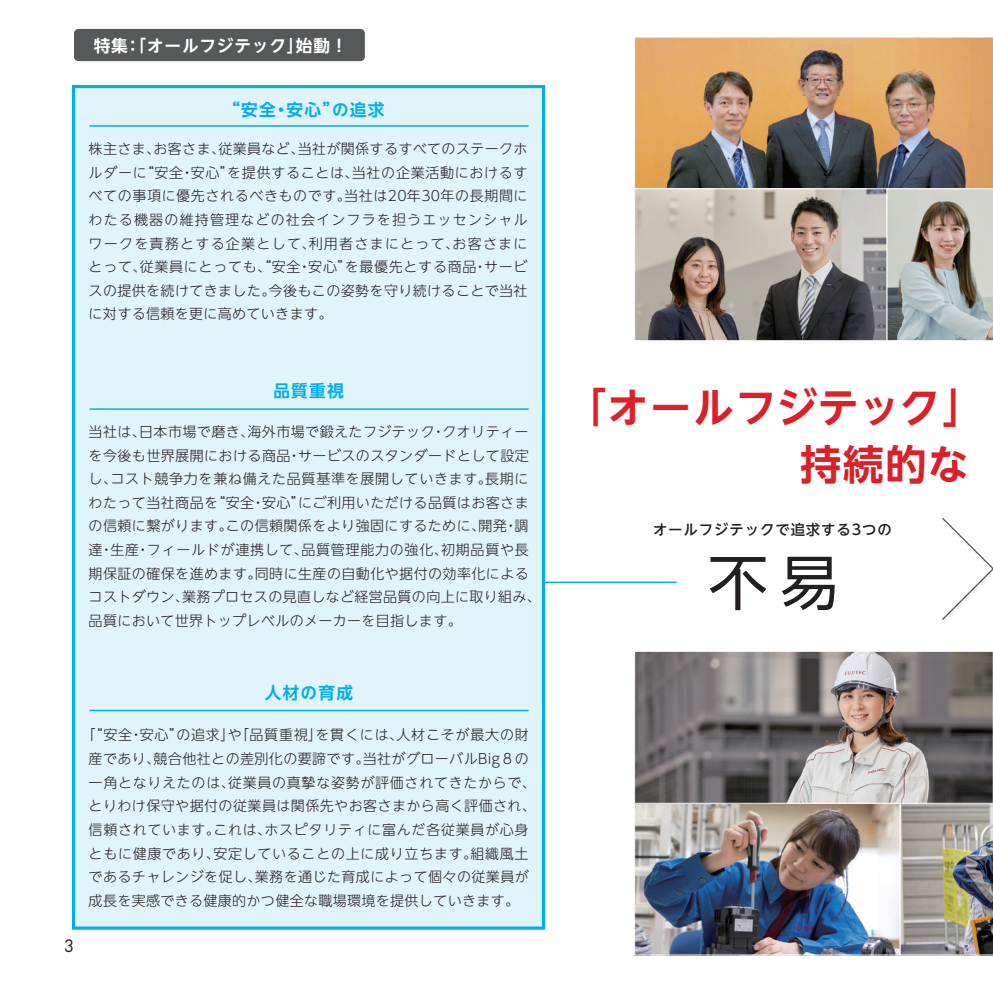
<style>
.page{position:relative;width:993px;height:993px;background:#fff}
.page>*{position:absolute;margin:0;border:0;box-sizing:border-box;transform-origin:0 0}
.t1{font:59.5px "UD Shin Go NT Pro";color:#231f20}
.t2{font:700 41.12px "UD Shin Go NT Pro De";color:#da2128}
.t3{font:700 41.12px "UD Shin Go NT Pro De";letter-spacing:.035em;color:#da2128}
.t4{font:700 16.62px "UD Shin Go NT Pro De";letter-spacing:.075em;color:#00aeef}
.t5{font:700 16.62px "UD Shin Go NT Pro De";letter-spacing:.05em;color:#fff}
.t6{font:16.62px "Futura Std";color:#231f20}
.t7{font:500 14.35px "UD Shin Go NT Pro";letter-spacing:.065em;color:#231f20}
.t8{font:300 14px/23.6px "UD Shin Go NT Pro";letter-spacing:.03em;color:#231f20}
</style>
<div class="page">
<div style="left:74px;top:29px;width:291px;height:32px;background:#57585a;border-radius:4px"></div>
<div style="left:73px;top:86px;width:470px;height:841px;background:#e1f4fc"></div>
<div style="left:72px;top:85px;width:473px;height:844px;border:3px solid #00aeef"></div>
<img style="left:636px;top:39px;width:250px;height:300px">
<svg style="left:942px;top:517px;width:50px;height:103px"></svg>
<hr style="left:89px;top:125px;width:439px;height:2px;background:#00aeef">
<hr style="left:89px;top:408px;width:439px;height:1px;background:#00aeef">
<hr style="left:89px;top:709px;width:439px;height:2px;background:#00aeef">
<hr style="left:543px;top:581px;width:133px;height:1px;background:#00aeef">
<img style="left:636px;top:652px;width:263px;height:301px">
<div style="left:634px;top:802px;width:266px;height:153px;border:1px solid #fff"></div>
<div style="left:634px;top:188px;width:252px;height:153px;border:1px solid #fff"></div>
<img style="left:899px;top:652px;width:94px;height:303px">
<div style="left:634px;top:650px;width:358px;height:153px;border:1px solid #fff"></div>
<img style="left:886px;top:37px;width:107px;height:304px">
<p class="t5" style="left:94px;top:32px;width:255px">特集：「オールフジテック」始動！</p>
<p class="t4" style="left:223px;top:96px;width:162px">“安全・安心”の追求</p>
<p class="t8" style="left:89px;top:136px;width:440px;text-align:justify">株主さま、お客さま、従業員など、当社が関係するすべてのステークホルダーに“安全・安心”を提供することは、当社の企業活動におけるすべての事項に優先されるべきものです。当社は20年30年の長期間にわたる機器の維持管理などの社会インフラを担うエッセンシャルワークを責務とする企業として、利用者さまにとって、お客さまにとって、従業員にとっても、“安全・安心”を最優先とする商品・サービスの提供を続けてきました。今後もこの姿勢を守り続けることで当社に対する信頼を更に高めていきます。</p>
<p class="t4" style="left:273px;top:377px;width:72px">品質重視</p>
<p class="t8" style="left:89px;top:419px;width:453px">当社は、日本市場で磨き、海外市場で鍛えたフジテック・クオリティーを今後も世界展開における商品・サービスのスタンダードとして設定し、コスト競争力を兼ね備えた品質基準を展開していきます。長期にわたって当社商品を“安全・安心”にご利用いただける品質はお客さまの信頼に繋がります。この信頼関係をより強固にするために、開発・調達・生産・フィールドが連携して、品質管理能力の強化、初期品質や長期保証の確保を進めます。同時に生産の自動化や据付の効率化によるコストダウン、業務プロセスの見直しなど経営品質の向上に取り組み、品質において世界トップレベルのメーカーを目指します。</p>
<p class="t6" style="left:64px;top:935px;width:12px">3</p>
<p class="t4" style="left:265px;top:679px;width:90px">人材の育成</p>
<p class="t8" style="left:89px;top:722px;width:448px;text-indent:-7px">「“安全・安心”の追求」や「品質重視」を貫くには、人材こそが最大の財産であり、競合他社との差別化の要諦です。当社がグローバルBig８の一角となりえたのは、従業員の真摯な姿勢が評価されてきたからで、とりわけ保守や据付の従業員は関係先やお客さまから高く評価され、信頼されています。これは、ホスピタリティに富んだ各従業員が心身ともに健康であり、安定していることの上に成り立ちます。組織風土であるチャレンジを促し、業務を通じた育成によって個々の従業員が成長を実感できる健康的かつ健全な職場環境を提供していきます。</p>
<h2 class="t2" style="left:565px;top:374px;width:420px">「オールフジテック」</h2>
<h2 class="t3" style="left:799px;top:430px;width:170px">持続的な</h2>
<p class="t7" style="left:652px;top:518px;width:240px">オールフジテックで追求する3つの</p>
<h1 class="t1" style="left:708px;top:534px;width:132px">不易</h1>
</div>
